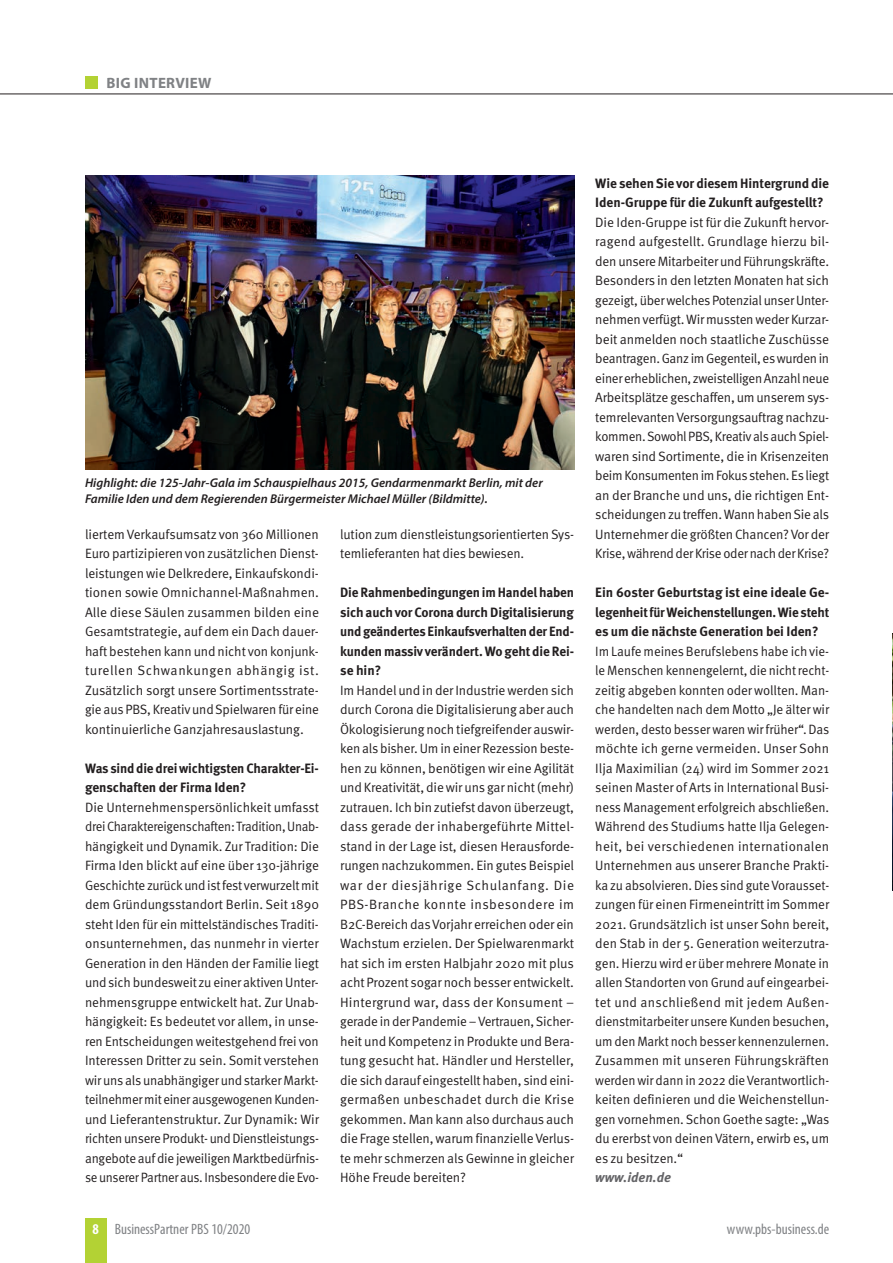
<style>
.page{position:relative;width:893px;height:1263px;background:#fff}
.page>*{position:absolute;margin:0;border:0;box-sizing:border-box;transform-origin:0 0}
.t1{font:condensed 15px "Myriad Pro";color:#808285}
.t2{font:700 15px "Myriad Pro";color:#808285}
.t3{font:13.5px/19.5px "Meta OT Norm";letter-spacing:-.015em;color:#231f20;text-align:justify}
.t4{font:13.5px/19.5px "Meta OT Norm";letter-spacing:-.015em;color:#231f20;text-align:justify;scale:.96 1}
.t5{font:700 13.5px/19.5px "Meta OT";letter-spacing:-.01em;color:#231f20}
.t6{font:italic 700 13.5px "Meta OT";color:#636366}
.t7{font:italic 600 12.75px/15.8px "Myriad Pro";color:#231f20}
.s1{font-weight:700;color:#fff}
</style>
<div class="page">
<div style="left:85px;top:1218px;width:21px;height:45px;background:#b3d234"></div>
<div style="left:85px;top:77px;width:13px;height:12px;background:#b3d234"></div>
<hr style="left:0;top:94px;width:893px;height:1px;background:#231f20">
<img style="left:85px;top:175px;width:489px;height:294px">
<img style="left:892px;top:634px;width:1px;height:257px">
<p class="t2" style="left:106px;top:73px;width:9px">BIG</p>
<p class="t2" style="left:134px;top:73px;width:10px">INTERVIEW</p>
<p class="t7" style="left:85px;top:475px;width:459px">Highlight: die 125-Jahr-Gala im Schauspielhaus 2015, Gendarmenmarkt Berlin, mit der<br>Familie Iden und dem Regierenden Bürgermeister Michael Müller (Bildmitte).</p>
<p class="t3" style="left:85px;top:524px;width:235px">liertem Verkaufsumsatz von 360 Millionen Euro partizipieren von zusätzlichen Dienst&shy;leistungen wie Delkredere, Einkaufskondi&shy;tionen sowie Omnichannel-Maßnahmen.<br>Alle diese Säulen zusammen bilden eine Gesamtstrategie, auf dem ein Dach dauer&shy;haft bestehen kann und nicht von konjunk&shy;turellen Schwankungen abhängig ist.<br>Zusätzlich sorgt unsere Sortimentsstrate&shy;gie aus PBS, Kreativ und Spielwaren für eine kontinuierliche Ganzjahresauslastung.</p>
<p class="t5" style="left:85px;top:758px;width:235px">Was sind die drei wichtigsten Charakter-Ei&shy;genschaften der Firma Iden?</p>
<p class="t3" style="left:85px;top:797px;width:235px">Die Unternehmenspersönlichkeit umfasst drei Charaktereigenschaften: Tradition, Unab&shy;hängigkeit und Dynamik. Zur Tradition: Die Firma Iden blickt auf eine über 130-jährige Geschichte zurück und ist fest verwurzelt mit dem Gründungsstandort Berlin. Seit 1890 steht Iden für ein mittelständisches Traditi&shy;onsunternehmen, das nunmehr in vierter Generation in den Händen der Familie liegt und sich bundesweit zu einer aktiven Unter&shy;nehmensgruppe entwickelt hat. Zur Unab&shy;hängigkeit: Es bedeutet vor allem, in unse&shy;ren Entscheidungen weitestgehend frei von Interessen Dritter zu sein. Somit verstehen wir uns als unabhängiger und starker Markt&shy;teilnehmer mit einer ausgewogenen Kunden&shy;und Lieferantenstruktur. Zur Dynamik: Wir richten unsere Produkt- und Dienstleistungs&shy;angebote auf die jeweiligen Marktbedürfnis&shy;se unserer Partner aus. Insbesondere die Evo-</p>
<p class="t3" style="left:340px;top:524px;width:235px">lution zum dienstleistungsorientierten Sys&shy;temlieferanten hat dies bewiesen.</p>
<p class="t5" style="left:340px;top:583px;width:235px;text-align:justify">Die Rahmenbedingungen im Handel haben sich auch vor Corona durch Digitalisierung und geändertes Einkaufsverhalten der End&shy;kunden massiv verändert. Wo geht die Rei&shy;se hin?</p>
<p class="t3" style="left:340px;top:680px;width:236px">Im Handel und in der Industrie werden sich durch Corona die Digitalisierung aber auch Ökologisierung noch tiefgreifender auswir&shy;ken als bisher. Um in einer Rezession beste&shy;hen zu können, benötigen wir eine Agilität und Kreativität, die wir uns gar nicht (mehr) zutrauen. Ich bin zutiefst davon überzeugt, dass gerade der inhabergeführte Mittel&shy;stand in der Lage ist, diesen Herausforde&shy;rungen nachzukommen. Ein gutes Beispiel war der diesjährige Schulanfang. Die PBS-Branche konnte insbesondere im B2C-Bereich das Vorjahr erreichen oder ein Wachstum erzielen. Der Spielwarenmarkt hat sich im ersten Halbjahr 2020 mit plus acht Prozent sogar noch besser entwickelt.<br>Hintergrund war, dass der Konsument – gerade in der Pandemie – Vertrauen, Sicher&shy;heit und Kompetenz in Produkte und Bera&shy;tung gesucht hat. Händler und Hersteller, die sich darauf eingestellt haben, sind eini&shy;germaßen unbeschadet durch die Krise gekommen. Man kann also durchaus auch die Frage stellen, warum finanzielle Verlus&shy;te mehr schmerzen als Gewinne in gleicher Höhe Freude bereiten?</p>
<p class="t5" style="left:595px;top:173px;width:235px">Wie sehen Sie vor diesem Hintergrund die<br>Iden-Gruppe für die Zukunft aufgestellt?</p>
<p class="t3" style="left:595px;top:212px;width:235px">Die Iden-Gruppe ist für die Zukunft hervor&shy;ragend aufgestellt. Grundlage hierzu bil&shy;den unsere Mitarbeiter und Führungskräfte.<br>Besonders in den letzten Monaten hat sich gezeigt, über welches Potenzial unser Unter&shy;nehmen verfügt. Wir mussten weder Kurzar&shy;beit anmelden noch staatliche Zuschüsse beantragen. Ganz im Gegenteil, es wurden in einer erheblichen, zweistelligen Anzahl neue Arbeitsplätze geschaffen, um unserem sys&shy;temrelevanten Versorgungsauftrag nachzu&shy;kommen. Sowohl PBS, Kreativ als auch Spiel&shy;waren sind Sortimente, die in Krisenzeiten beim Konsumenten im Fokus stehen. Es liegt an der Branche und uns, die richtigen Ent&shy;scheidungen zu treffen. Wann haben Sie als Unternehmer die größten Chancen? Vor der Krise, während der Krise oder nach der Krise?</p>
<p class="t5" style="left:595px;top:583px;width:236px;text-align:justify">Ein 60ster Geburtstag ist eine ideale Ge&shy;legenheit für Weichenstellungen. Wie steht es um die nächste Generation bei Iden?</p>
<p class="t4" style="left:595px;top:641px;width:245px">Im Laufe meines Berufslebens habe ich vie&shy;le Menschen kennengelernt, die nicht recht&shy;zeitig abgeben konnten oder wollten. Man&shy;che handelten nach dem Motto „Je älter wir werden, desto besser waren wir früher“. Das möchte ich gerne vermeiden. Unser Sohn Ilja Maximilian (24) wird im Sommer 2021 seinen Master of Arts in International Busi&shy;ness Management erfolgreich abschließen.<br>Während des Studiums hatte Ilja Gelegen&shy;heit, bei verschiedenen internationalen Unternehmen aus unserer Branche Prakti&shy;ka zu absolvieren. Dies sind gute Vorausset&shy;zungen für einen Firmeneintritt im Sommer 2021. Grundsätzlich ist unser Sohn bereit, den Stab in der 5. Generation weiterzutra&shy;gen. Hierzu wird er über mehrere Monate in allen Standorten von Grund auf eingearbei&shy;tet und anschließend mit jedem Außen&shy;dienstmitarbeiter unsere Kunden besuchen, um den Markt noch besser kennenzulernen.<br>Zusammen mit unseren Führungskräften werden wir dann in 2022 die Verantwortlich&shy;keiten definieren und die Weichenstellun&shy;gen vornehmen. Schon Goethe sagte: „Was du ererbst von deinen Vätern, erwirb es, um es zu besitzen.“</p>
<p class="t6" style="left:595px;top:1169px;width:77px">www.iden.de</p>
<p class="t1" style="left:92px;top:1220px;width:159px"><span class="s1">8</span> BusinessPartner PBS 10/2020</p>
<p class="t1" style="left:727px;top:1220px;width:104px">www.pbs-business.de</p>
</div>
